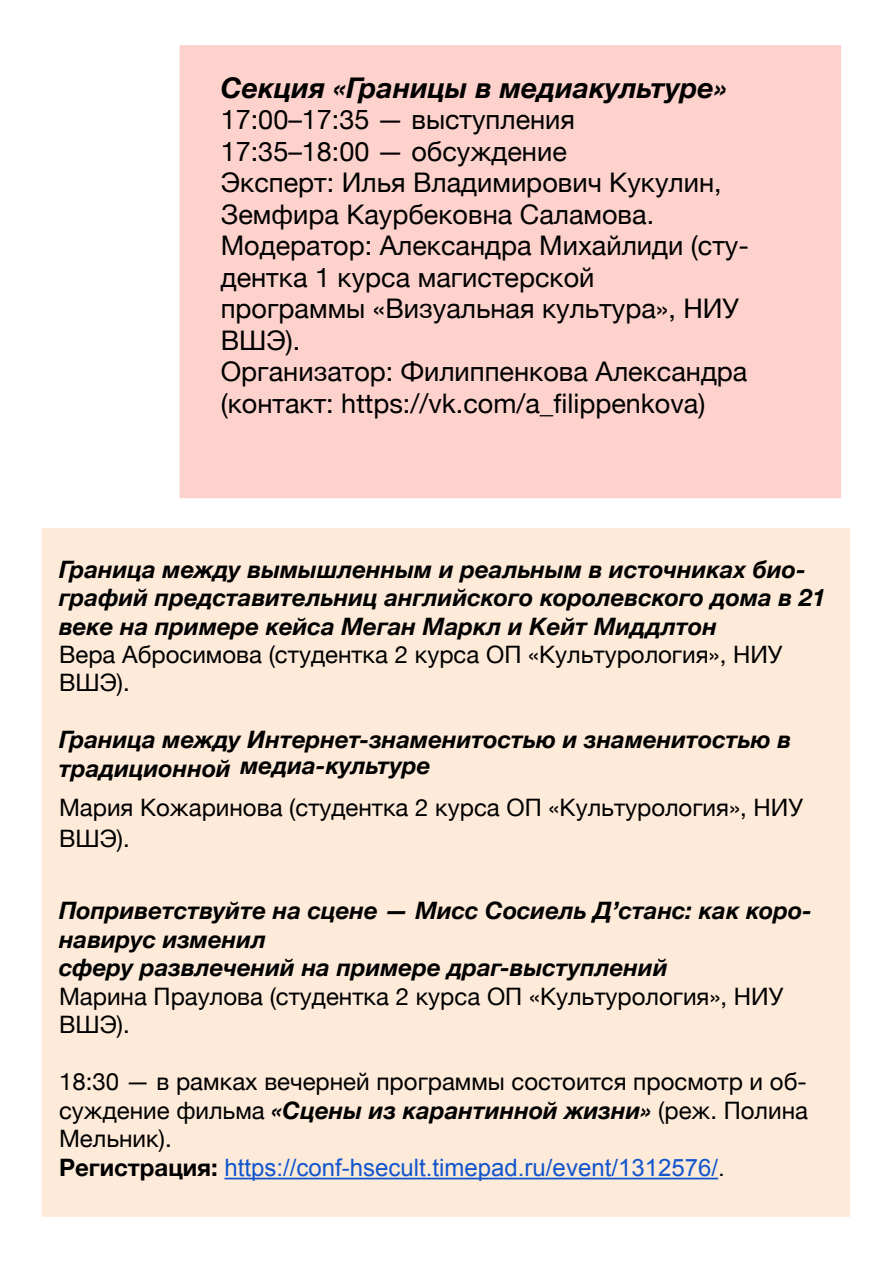
<style>
.page{position:relative;width:893px;height:1263px;background:#fff}
.page>*{position:absolute;margin:0;border:0;box-sizing:border-box;transform-origin:0 0}
.t1{font:italic 700 28.5px "Helvetica Neue";color:#000}
.t2{font:27px/31.5px "Helvetica Neue";color:#000}
.t3{font:italic 700 24px/28.5px "Helvetica Neue";color:#000}
.t4{font:24px/28.5px "Helvetica Neue";color:#000}
.t5{font:24px "Arial";color:#15c}
.s1{font-weight:700;font-style:italic}
.s2{font-family:"Helvetica Neue";font-weight:700;color:#000}
.s3{color:#000}
</style>
<div class="page">
<div style="left:165px;top:30px;width:691px;height:507px;background:#fdd2cc"></div>
<div style="left:150px;top:15px;width:721px;height:537px;border:30px solid #fff"></div>
<div style="left:27px;top:513px;width:838px;height:719px;background:#feead9"></div>
<div style="left:12px;top:498px;width:868px;height:749px;border:30px solid #fff"></div>
<hr style="left:224px;top:1178px;width:494px;height:1px;background:#15c">
<p class="t1" style="left:221px;top:65px;width:508px">Секция «Границы в медиакультуре»</p>
<p class="t2" style="left:221px;top:105px;width:530px">17:00–17:35 — выступления<br>17:35–18:00 — обсуждение<br>Эксперт: Илья Владимирович Кукулин,<br>Земфира Каурбековна Саламова.<br>Модератор: Александра Михайлиди (сту&shy;дентка 1 курса магистерской<br>программы «Визуальная культура», НИУ<br>ВШЭ).<br>Организатор: Филиппенкова Александра (контакт: https://vk.com/a_filippenkova)</p>
<p class="t3" style="left:59px;top:555px;width:768px">Граница между вымышленным и реальным в источниках био&shy;графий представительниц английского королевского дома в 21 веке на примере кейса Меган Маркл и Кейт Миддлтон</p>
<p class="t4" style="left:59px;top:642px;width:725px">Вера Абросимова (студентка 2 курса ОП «Культурология», НИУ<br>ВШЭ).</p>
<p class="t3" style="left:59px;top:728px;width:734px;line-height:25.5px">Граница между Интернет-знаменитостью и знаменитостью в традиционной медиа-культуре</p>
<p class="t4" style="left:59px;top:793px;width:745px;line-height:31.5px">Мария Кожаринова (студентка 2 курса ОП «Культурология», НИУ<br>ВШЭ).</p>
<p class="t3" style="left:59px;top:897px;width:754px">Поприветствуйте на сцене — Мисс Сосиель Д’станс: как коро&shy;навирус изменил<br>сферу развлечений на примере драг-выступлений</p>
<p class="t4" style="left:59px;top:983px;width:726px">Марина Праулова (студентка 2 курса ОП «Культурология», НИУ<br>ВШЭ).</p>
<p class="t4" style="left:59px;top:1069px;width:750px;text-align:justify">18:30 — в рамках вечерней программы состоится просмотр и об&shy;суждение фильма <span class="s1">«Сцены из карантинной жизни»</span> (реж. Полина Мельник).</p>
<p class="t5" style="left:59px;top:1152px;width:667px"><span class="s2">Регистрация:</span> https://conf-hsecult.timepad.ru/event/1312576/<span class="s3">.</span></p>
</div>
